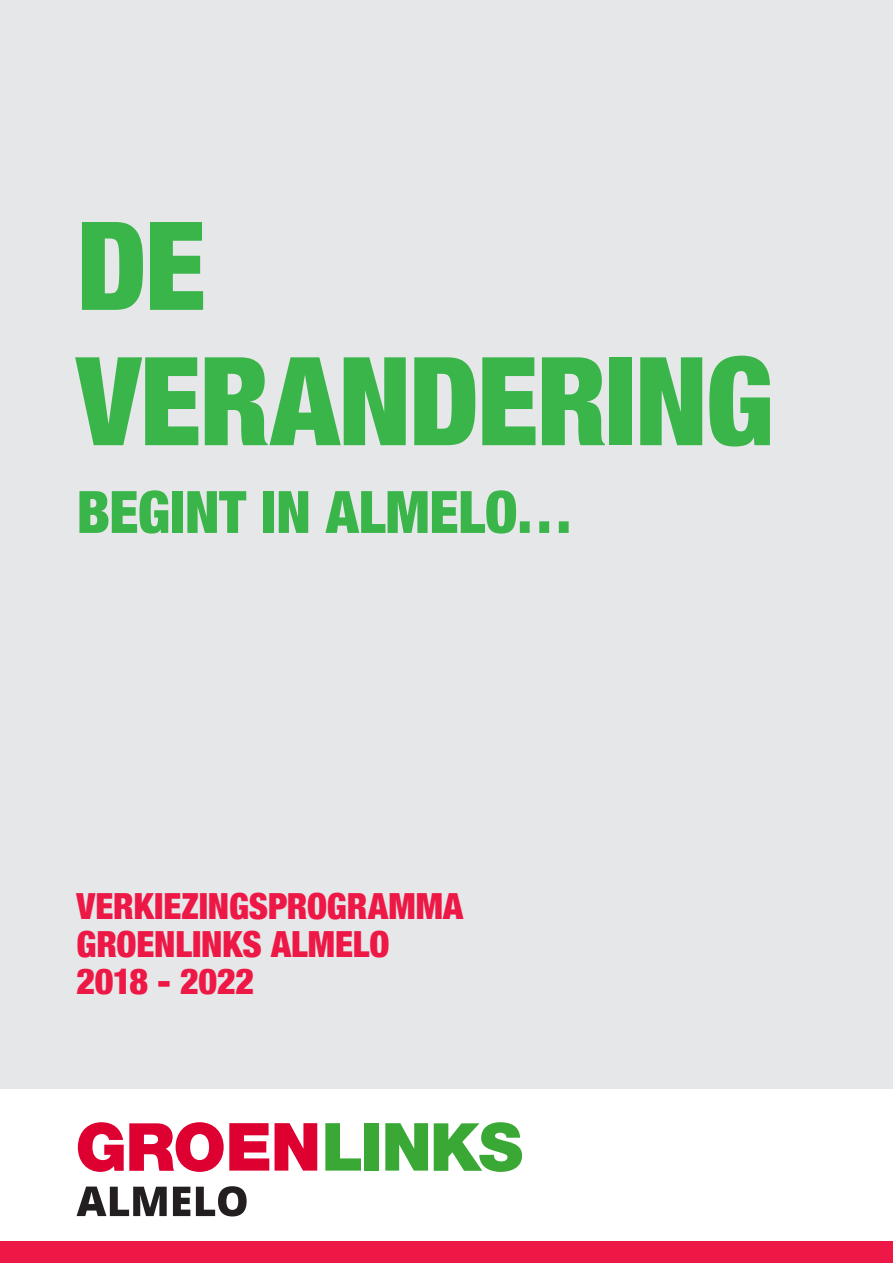
<style>
.page{position:relative;width:893px;height:1263px;background:#fff}
.page>*{position:absolute;margin:0;border:0;box-sizing:border-box;transform-origin:0 0}
.t1{font:900 condensed 123px/135.3px "Helvetica Neue";letter-spacing:-.015em;color:#3ab54a}
.t2{font:900 condensed 58.5px "Helvetica Neue";letter-spacing:-.005em;color:#3ab54a}
.t3{font:900 condensed 36px "Helvetica Neue";letter-spacing:-.005em;color:#ed1845}
</style>
<div class="page">
<div style="left:0;top:1242px;width:893px;height:21px;background:#ed1845"></div>
<div style="left:0;top:0;width:893px;height:1089px;background:#e6e7e9"></div>
<svg style="left:77px;top:1123px;width:446px;height:48px"></svg>
<svg style="left:78px;top:1122px;width:191px;height:50px"></svg>
<svg style="left:275px;top:1123px;width:42px;height:47px"></svg>
<svg style="left:325px;top:1123px;width:36px;height:47px"></svg>
<div style="left:364px;top:1123px;width:15px;height:47px;background:#39a835"></div>
<svg style="left:385px;top:1123px;width:43px;height:47px"></svg>
<svg style="left:434px;top:1122px;width:88px;height:50px"></svg>
<svg style="left:77px;top:1186px;width:170px;height:30px"></svg>
<p class="t1" style="left:77px;top:192px;width:699px">DE<br>VERANDERING</p>
<p class="t2" style="left:77px;top:464px;width:498px">BEGINT IN ALMELO…</p>
<p class="t3" style="left:77px;top:877px;width:388px">VERKIEZINGSPROGRAMMA</p>
<p class="t3" style="left:77px;top:914px;width:315px">GROENLINKS ALMELO</p>
<p class="t3" style="left:77px;top:952px;width:179px">2018 - 2022</p>
</div>
